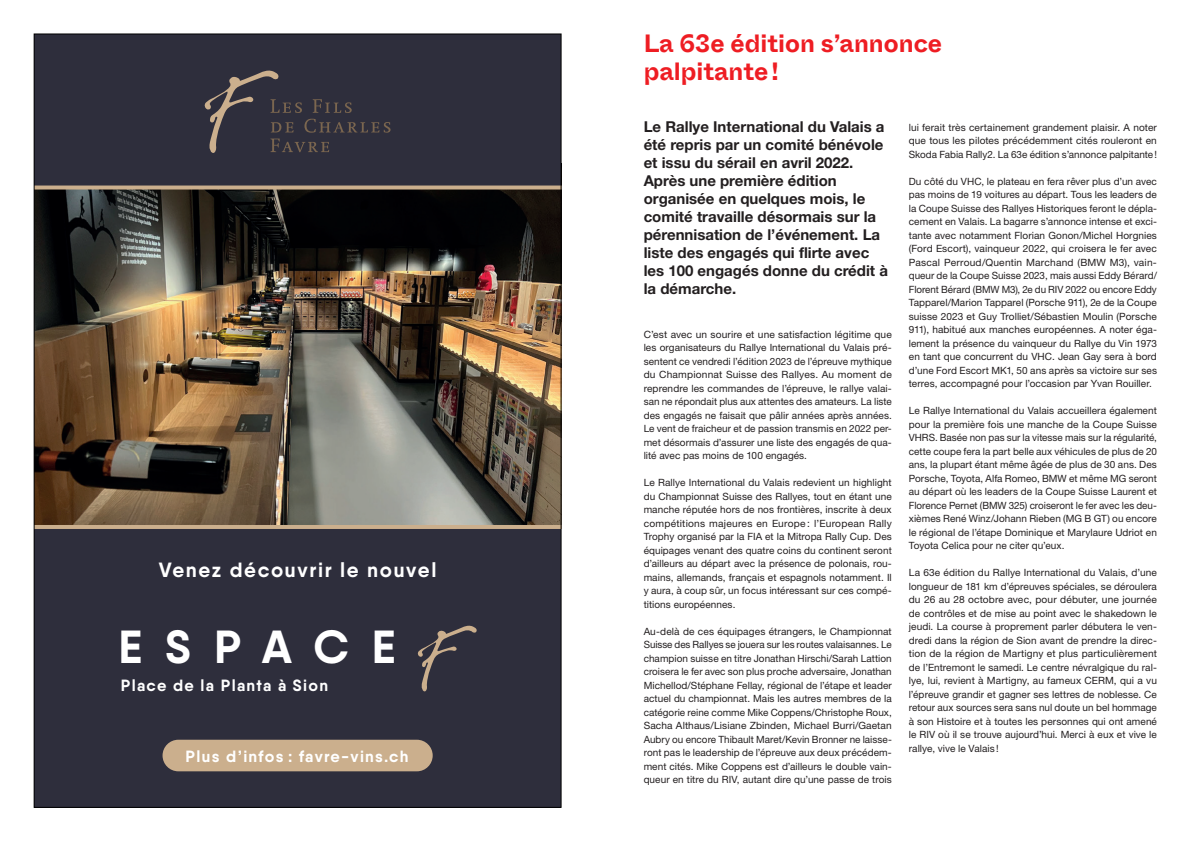
<style>
.page{position:relative;width:1191px;height:842px;background:#fff}
.page>*{position:absolute;margin:0;border:0;box-sizing:border-box;transform-origin:0 0}
.t1{font:700 46.3px "Qanelas";letter-spacing:.5em;color:#fff}
.t2{font:700 25px/28px "ABC Whyte Inktrap";color:#ee1d23}
.t3{font:700 20.6px "Qanelas";letter-spacing:.08em;color:#fff}
.t4{font:700 16.2px "Qanelas";letter-spacing:.08em;color:#fff}
.t5{font:700 15px/18px "Helvetica Neue LT Pro";color:#231f20}
.t6{font:10px/13.5px "Helvetica Neue LT Pro";letter-spacing:.005em;color:#231f20;text-align:justify}
</style>
<div class="page">
<img style="left:36px;top:190px;width:523px;height:335px">
<div style="left:36px;top:36px;width:523px;height:154px;background:#2e2e3c"></div>
<div style="left:36px;top:525px;width:523px;height:280px;background:#2e2e3c"></div>
<svg style="left:204px;top:70px;width:186px;height:84px;background:#3b3841"></svg>
<div style="left:162px;top:740px;width:271px;height:31px;background:#cbaf8d;border-radius:16px"></div>
<svg style="left:417px;top:625px;width:60px;height:67px;background:#444047"></svg>
<h3 class="t3" style="left:159px;top:557px;width:279px">Venez découvrir le nouvel</h3>
<h1 class="t1" style="left:119px;top:618px;width:278px">ESPACE</h1>
<h3 class="t4" style="left:121px;top:676px;width:209px">Place de la Planta à Sion</h3>
<h3 class="t4" style="left:186px;top:746px;width:224px">Plus d’infos : favre-vins.ch</h3>
<h2 class="t2" style="left:643px;top:29px;width:300px">La 63e édition s’annonce palpitante !</h2>
<p class="t5" style="left:643px;top:118px;width:246px">Le Rallye International du Valais a été repris par un comité bénévole et issu du sérail en avril 2022.<br>Après une première édition organisée en quelques mois, le comité travaille désormais sur la pérennisation de l’événement. La liste des engagés qui flirte avec les 100 engagés donne du crédit à la démarche.</p>
<p class="t6" style="left:643px;top:327px;width:250px">C’est avec un sourire et une satisfaction légitime que les organisateurs du Rallye International du Valais pré&shy;sentent ce vendredi l’édition 2023 de l’épreuve mythique du Championnat Suisse des Rallyes. Au moment de reprendre les commandes de l’épreuve, le rallye valai&shy;san ne répondait plus aux attentes des amateurs. La liste des engagés ne faisait que pâlir années après années.<br>Le vent de fraicheur et de passion transmis en 2022 per&shy;met désormais d’assurer une liste des engagés de qua&shy;lité avec pas moins de 100 engagés.</p>
<p class="t6" style="left:643px;top:475px;width:250px">Le Rallye International du Valais redevient un highlight du Championnat Suisse des Rallyes, tout en étant une manche réputée hors de nos frontières, inscrite à deux compétitions majeures en Europe : l’European Rally Trophy organisé par la FIA et la Mitropa Rally Cup. Des équipages venant des quatre coins du continent seront d’ailleurs au départ avec la présence de polonais, rou&shy;mains, allemands, français et espagnols notamment. Il y aura, à coup sûr, un focus intéressant sur ces compé&shy;titions européennes.</p>
<p class="t6" style="left:643px;top:624px;width:250px">Au-delà de ces équipages étrangers, le Championnat Suisse des Rallyes se jouera sur les routes valaisannes. Le champion suisse en titre Jonathan Hirschi/Sarah Lattion croisera le fer avec son plus proche adversaire, Jonathan Michellod/Stéphane Fellay, régional de l’étape et leader actuel du championnat. Mais les autres membres de la catégorie reine comme Mike Coppens/Christophe Roux, Sacha Althaus/Lisiane Zbinden, Michael Burri/Gaetan Aubry ou encore Thibault Maret/Kevin Bronner ne laisse&shy;ront pas le leadership de l’épreuve aux deux précédem&shy;ment cités. Mike Coppens est d’ailleurs le double vain&shy;queur en titre du RIV, autant dire qu’une passe de trois</p>
<p class="t6" style="left:909px;top:120px;width:250px">lui ferait très certainement grandement plaisir. A noter que tous les pilotes précédemment cités rouleront en Skoda Fabia Rally2. La 63e édition s’annonce palpitante !</p>
<p class="t6" style="left:909px;top:174px;width:250px">Du côté du VHC, le plateau en fera rêver plus d’un avec pas moins de 19 voitures au départ. Tous les leaders de la Coupe Suisse des Rallyes Historiques feront le dépla&shy;cement en Valais. La bagarre s’annonce intense et exci&shy;tante avec notamment Florian Gonon/Michel Horgnies (Ford Escort), vainqueur 2022, qui croisera le fer avec Pascal Perroud/Quentin Marchand (BMW M3), vain&shy;queur de la Coupe Suisse 2023, mais aussi Eddy Bérard/ Florent Bérard (BMW M3), 2e du RIV 2022 ou encore Eddy Tapparel/Marion Tapparel (Porsche 911), 2e de la Coupe suisse 2023 et Guy Trolliet/Sébastien Moulin (Porsche 911), habitué aux manches européennes. A noter éga&shy;lement la présence du vainqueur du Rallye du Vin 1973 en tant que concurrent du VHC. Jean Gay sera à bord d’une Ford Escort MK1, 50 ans après sa victoire sur ses terres, accompagné pour l’occasion par Yvan Rouiller.</p>
<p class="t6" style="left:909px;top:403px;width:250px">Le Rallye International du Valais accueillera également pour la première fois une manche de la Coupe Suisse VHRS. Basée non pas sur la vitesse mais sur la régularité, cette coupe fera la part belle aux véhicules de plus de 20 ans, la plupart étant même âgée de plus de 30 ans. Des Porsche, Toyota, Alfa Romeo, BMW et même MG seront au départ où les leaders de la Coupe Suisse Laurent et Florence Pernet (BMW 325) croiseront le fer avec les deu&shy;xièmes René Winz/Johann Rieben (MG B GT) ou encore le régional de l’étape Dominique et Marylaure Udriot en Toyota Celica pour ne citer qu’eux.</p>
<p class="t6" style="left:909px;top:565px;width:250px">La 63e édition du Rallye International du Valais, d’une longueur de 181 km d’épreuves spéciales, se déroulera du 26 au 28 octobre avec, pour débuter, une journée de contrôles et de mise au point avec le shakedown le jeudi. La course à proprement parler débutera le ven&shy;dredi dans la région de Sion avant de prendre la direc&shy;tion de la région de Martigny et plus particulièrement de l’Entremont le samedi. Le centre névralgique du ral&shy;lye, lui, revient à Martigny, au fameux CERM, qui a vu l’épreuve grandir et gagner ses lettres de noblesse. Ce retour aux sources sera sans nul doute un bel hommage à son Histoire et à toutes les personnes qui ont amené le RIV où il se trouve aujourd’hui. Merci à eux et vive le rallye, vive le Valais !</p>
</div>
